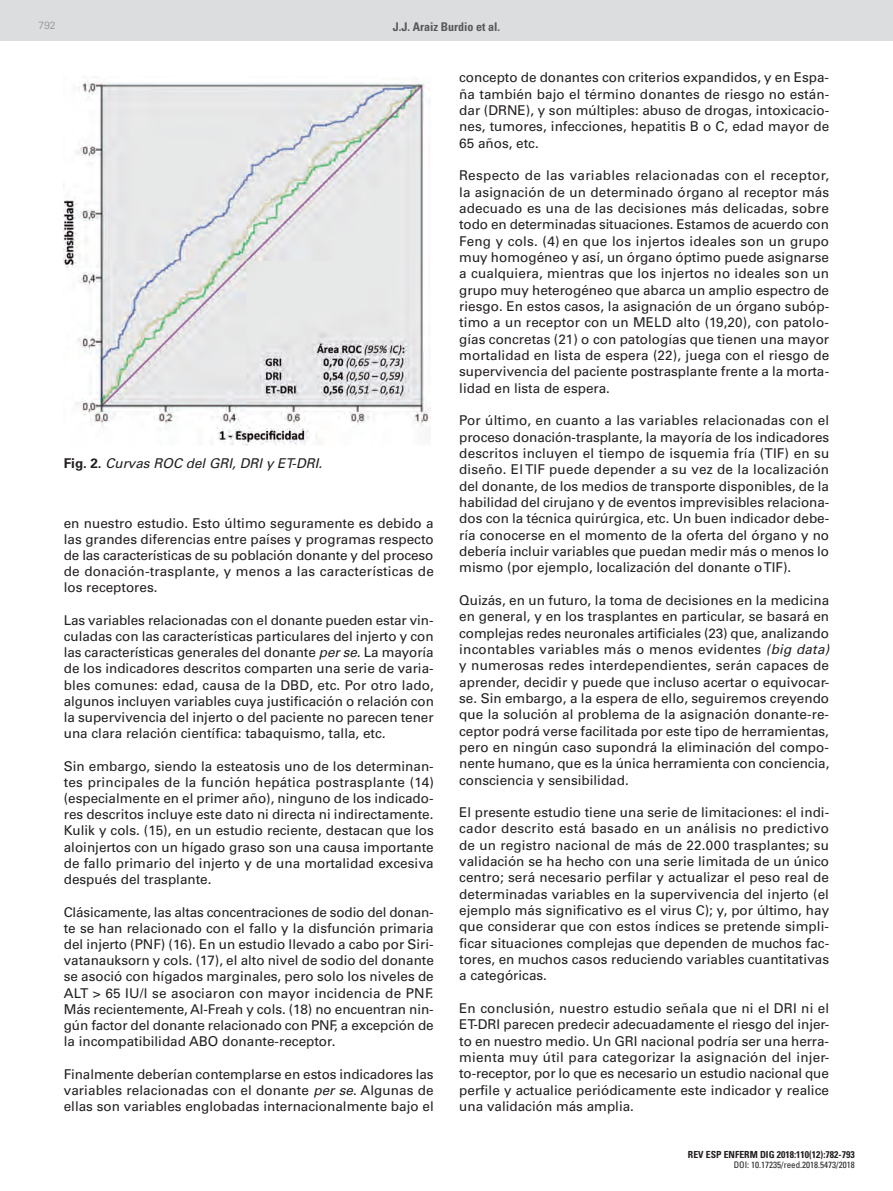
<style>
.page{position:relative;width:893px;height:1191px;background:#fff}
.page>*{position:absolute;margin:0;border:0;box-sizing:border-box;transform-origin:0 0}
.t1{font:13.5px/16.4px "Univers";color:#231f20;text-align:justify}
.t2{font:italic 13.5px "Univers";color:#231f20}
.t3{font:700 condensed 12px "Univers";color:#57585a}
.t4{font:300 10.5px "Univers";color:#8a8c8f}
.t5{font:700 condensed 9.75px "Univers";color:#231f20}
.t6{font:condensed 9px "Univers";color:#231f20}
.s1{font-weight:700;font-style:normal}
.s2{font-style:italic}
</style>
<div class="page">
<div style="left:0;top:0;width:893px;height:40px;background:#dcdddf"></div>
<img style="left:64px;top:78px;width:367px;height:368px">
<p class="t4" style="left:38px;top:19px;width:19px">792</p>
<p class="t3" style="left:393px;top:19px;width:109px">J.J. Araiz Burdio et al.</p>
<p class="t2" style="left:64px;top:455px;width:260px"><span class="s1">Fig. 2.</span> Curvas ROC del GRI, DRI y ET-DRI.</p>
<p class="t1" style="left:64px;top:515px;width:372px">en nuestro estudio. Esto último seguramente es debido a las grandes diferencias entre países y programas respecto de las características de su población donante y del proceso de donación-trasplante, y menos a las características de los receptores.</p>
<p class="t1" style="left:64px;top:612px;width:372px">Las variables relacionadas con el donante pueden estar vin&shy;culadas con las características particulares del injerto y con las características generales del donante <span class="s2">per se.</span> La mayoría de los indicadores descritos comparten una serie de varia&shy;bles comunes: edad, causa de la DBD, etc. Por otro lado, algunos incluyen variables cuya justificación o relación con la supervivencia del injerto o del paciente no parecen tener una clara relación científica: tabaquismo, talla, etc<span class="s2">.</span></p>
<p class="t1" style="left:64px;top:758px;width:372px">Sin embargo, siendo la esteatosis uno de los determinan&shy;tes principales de la función hepática postrasplante (14) (especialmente en el primer año), ninguno de los indicado&shy;res descritos incluye este dato ni directa ni indirectamente.<br>Kulik y cols. (15), en un estudio reciente, destacan que los aloinjertos con un hígado graso son una causa importante de fallo primario del injerto y de una mortalidad excesiva después del trasplante.</p>
<p class="t1" style="left:64px;top:903px;width:372px">Clásicamente, las altas concentraciones de sodio del donan&shy;te se han relacionado con el fallo y la disfunción primaria del injerto (PNF) (16). En un estudio llevado a cabo por Siri&shy;vatanauksorn y cols. (17), el alto nivel de sodio del donante se asoció con hígados marginales, pero solo los niveles de ALT &gt; 65 IU/l se asociaron con mayor incidencia de PNF.<br>Más recientemente, Al-Freah y cols. (18) no encuentran nin&shy;gún factor del donante relacionado con PNF, a excepción de la incompatibilidad ABO donante-receptor.</p>
<p class="t1" style="left:64px;top:1065px;width:371px">Finalmente deberían contemplarse en estos indicadores las variables relacionadas con el donante <span class="s2">per se</span>. Algunas de ellas son variables englobadas internacionalmente bajo el</p>
<p class="t1" style="left:459px;top:70px;width:372px">concepto de donantes con criterios expandidos, y en Espa&shy;ña también bajo el término donantes de riesgo no están&shy;dar (DRNE), y son múltiples: abuso de drogas, intoxicacio&shy;nes, tumores, infecciones, hepatitis B o C, edad mayor de 65 años, etc.</p>
<p class="t1" style="left:459px;top:167px;width:372px">Respecto de las variables relacionadas con el receptor, la asignación de un determinado órgano al receptor más adecuado es una de las decisiones más delicadas, sobre todo en determinadas situaciones. Estamos de acuerdo con Feng y cols. (4) en que los injertos ideales son un grupo muy homogéneo y así, un órgano óptimo puede asignarse a cualquiera, mientras que los injertos no ideales son un grupo muy heterogéneo que abarca un amplio espectro de riesgo. En estos casos, la asignación de un órgano subóp&shy;timo a un receptor con un MELD alto (19,20), con patolo&shy;gías concretas (21) o con patologías que tienen una mayor mortalidad en lista de espera (22), juega con el riesgo de supervivencia del paciente postrasplante frente a la morta&shy;lidad en lista de espera.</p>
<p class="t1" style="left:459px;top:412px;width:372px">Por último, en cuanto a las variables relacionadas con el proceso donación-trasplante, la mayoría de los indicadores descritos incluyen el tiempo de isquemia fría (TIF) en su diseño. El TIF puede depender a su vez de la localización del donante, de los medios de transporte disponibles, de la habilidad del cirujano y de eventos imprevisibles relaciona&shy;dos con la técnica quirúrgica, etc. Un buen indicador debe&shy;ría conocerse en el momento de la oferta del órgano y no debería incluir variables que puedan medir más o menos lo mismo (por ejemplo, localización del donante o TIF).</p>
<p class="t1" style="left:459px;top:592px;width:372px">Quizás, en un futuro, la toma de decisiones en la medicina en general, y en los trasplantes en particular, se basará en complejas redes neuronales artificiales (23) que, analizando incontables variables más o menos evidentes <span class="s2">(big data) </span>y numerosas redes interdependientes, serán capaces de aprender, decidir y puede que incluso acertar o equivocar&shy;se. Sin embargo, a la espera de ello, seguiremos creyendo que la solución al problema de la asignación donante-re&shy;ceptor podrá verse facilitada por este tipo de herramientas, pero en ningún caso supondrá la eliminación del compo&shy;nente humano, que es la única herramienta con conciencia, consciencia y sensibilidad.</p>
<p class="t1" style="left:459px;top:804px;width:371px">El presente estudio tiene una serie de limitaciones: el indi&shy;cador descrito está basado en un análisis no predictivo de un registro nacional de más de 22.000 trasplantes; su validación se ha hecho con una serie limitada de un único centro; será necesario perfilar y actualizar el peso real de determinadas variables en la supervivencia del injerto (el ejemplo más significativo es el virus C); y, por último, hay que considerar que con estos índices se pretende simpli&shy;ficar situaciones complejas que dependen de muchos fac&shy;tores, en muchos casos reduciendo variables cuantitativas a categóricas.</p>
<p class="t1" style="left:459px;top:1000px;width:372px">En conclusión, nuestro estudio señala que ni el DRI ni el ET-DRI parecen predecir adecuadamente el riesgo del injer&shy;to en nuestro medio. Un GRI nacional podría ser una herra&shy;mienta muy útil para categorizar la asignación del injer&shy;to-receptor, por lo que es necesario un estudio nacional que perfile y actualice periódicamente este indicador y realice una validación más amplia.</p>
<p class="t5" style="left:688px;top:1148px;width:168px">REV ESP ENFERM DIG 2018:110(12):782-793</p>
<p class="t6" style="left:734px;top:1159px;width:122px">DOI: 10.17235/reed.2018.5473/2018</p>
</div>
